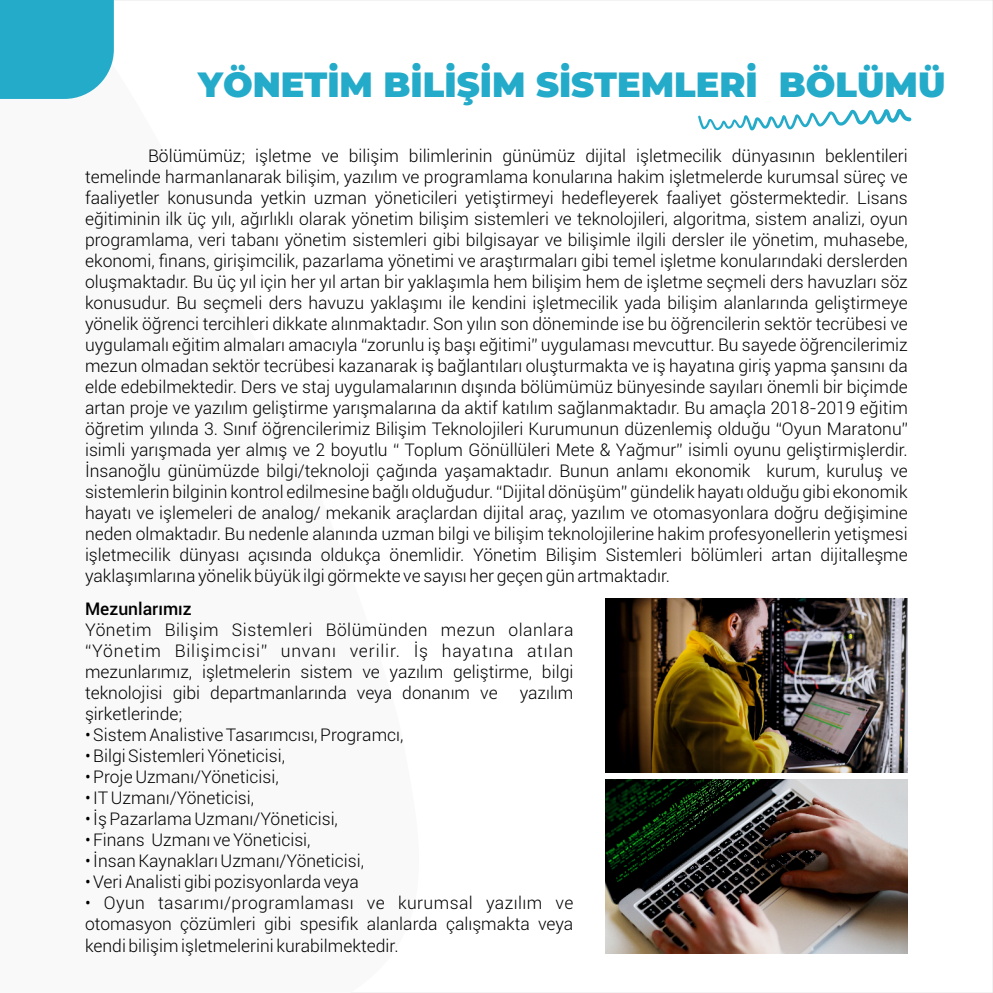
<style>
.page{position:relative;width:993px;height:993px;background:#fff}
.page>*{position:absolute;margin:0;border:0;box-sizing:border-box;transform-origin:0 0}
.t1{font:900 35px "Montserrat";color:#25abca}
.t2{font:300 17.5px/21px "Roboto";color:#000;text-align:justify}
.t3{font:500 17.5px "Roboto";color:#000}
</style>
<div class="page">
<div style="left:0;top:0;width:114px;height:99px;background:#25abca"></div>
<svg style="left:698px;top:109px;width:213px;height:21px"></svg>
<img style="left:605px;top:598px;width:302px;height:174px">
<img style="left:605px;top:779px;width:302px;height:174px">
<h1 class="t1" style="left:198px;top:63px;width:748px">YÖNETİM BİLİŞİM SİSTEMLERİ BÖLÜMÜ</h1>
<p class="t2" style="left:85px;top:147px;width:824px;text-indent:63px">Bölümümüz; işletme ve bilişim bilimlerinin günümüz dijital işletmecilik dünyasının beklentileri temelinde harmanlanarak bilişim, yazılım ve programlama konularına hakim işletmelerde kurumsal süreç ve faaliyetler konusunda yetkin uzman yöneticileri yetiştirmeyi hedefleyerek faaliyet göstermektedir. Lisans eğitiminin ilk üç yılı, ağırlıklı olarak yönetim bilişim sistemleri ve teknolojileri, algoritma, sistem analizi, oyun programlama, veri tabanı yönetim sistemleri gibi bilgisayar ve bilişimle ilgili dersler ile yönetim, muhasebe, ekonomi, finans, girişimcilik, pazarlama yönetimi ve araştırmaları gibi temel işletme konularındaki derslerden oluşmaktadır. Bu üç yıl için her yıl artan bir yaklaşımla hem bilişim hem de işletme seçmeli ders havuzları söz konusudur. Bu seçmeli ders havuzu yaklaşımı ile kendini işletmecilik yada bilişim alanlarında geliştirmeye yönelik öğrenci tercihleri dikkate alınmaktadır. Son yılın son döneminde ise bu öğrencilerin sektör tecrübesi ve uygulamalı eğitim almaları amacıyla “zorunlu iş başı eğitimi” uygulaması mevcuttur. Bu sayede öğrencilerimiz mezun olmadan sektör tecrübesi kazanarak iş bağlantıları oluşturmakta ve iş hayatına giriş yapma şansını da elde edebilmektedir. Ders ve staj uygulamalarının dışında bölümümüz bünyesinde sayıları önemli bir biçimde artan proje ve yazılım geliştirme yarışmalarına da aktif katılım sağlanmaktadır. Bu amaçla 2018-2019 eğitim öğretim yılında 3. Sınıf öğrencilerimiz Bilişim Teknolojileri Kurumunun düzenlemiş olduğu “Oyun Maratonu” isimli yarışmada yer almış ve 2 boyutlu “ Toplum Gönüllüleri Mete &amp; Yağmur” isimli oyunu geliştirmişlerdir.<br>İnsanoğlu günümüzde bilgi/teknoloji çağında yaşamaktadır. Bunun anlamı ekonomik kurum, kuruluş ve sistemlerin bilginin kontrol edilmesine bağlı olduğudur. “Dijital dönüşüm” gündelik hayatı olduğu gibi ekonomik hayatı ve işlemeleri de analog/ mekanik araçlardan dijital araç, yazılım ve otomasyonlara doğru değişimine neden olmaktadır. Bu nedenle alanında uzman bilgi ve bilişim teknolojilerine hakim profesyonellerin yetişmesi işletmecilik dünyası açısında oldukça önemlidir. Yönetim Bilişim Sistemleri bölümleri artan dijitalleşme yaklaşımlarına yönelik büyük ilgi görmekte ve sayısı her geçen gün artmaktadır.</p>
<p class="t3" style="left:85px;top:602px;width:108px">Mezunlarımız</p>
<p class="t2" style="left:85px;top:621px;width:489px">Yönetim Bilişim Sistemleri Bölümünden mezun olanlara “Yönetim Bilişimcisi” unvanı verilir. İş hayatına atılan mezunlarımız, işletmelerin sistem ve yazılım geliştirme, bilgi teknolojisi gibi departmanlarında veya donanım ve</p>
<p class="t2" style="left:519px;top:684px;width:55px">yazılım</p>
<p class="t2" style="left:85px;top:705px;width:99px">şirketlerinde;</p>
<p class="t2" style="left:85px;top:726px;width:320px">• Sistem Analistive Tasarımcısı, Programcı,</p>
<p class="t2" style="left:85px;top:747px;width:201px">• Bilgi Sistemleri Yöneticisi,</p>
<p class="t2" style="left:85px;top:768px;width:195px">• Proje Uzmanı/Yöneticisi,</p>
<p class="t2" style="left:85px;top:789px;width:171px">• IT Uzmanı/Yöneticisi,</p>
<p class="t2" style="left:85px;top:810px;width:254px">• İş Pazarlama Uzmanı/Yöneticisi,</p>
<p class="t2" style="left:85px;top:831px;width:227px">• Finans Uzmanı ve Yöneticisi,</p>
<p class="t2" style="left:85px;top:852px;width:280px">• İnsan Kaynakları Uzmanı/Yöneticisi,</p>
<p class="t2" style="left:85px;top:873px;width:275px">• Veri Analisti gibi pozisyonlarda veya</p>
<p class="t2" style="left:85px;top:894px;width:489px">• Oyun tasarımı/programlaması ve kurumsal yazılım ve otomasyon çözümleri gibi spesifik alanlarda çalışmakta veya kendi bilişim işletmelerini kurabilmektedir.</p>
</div>
